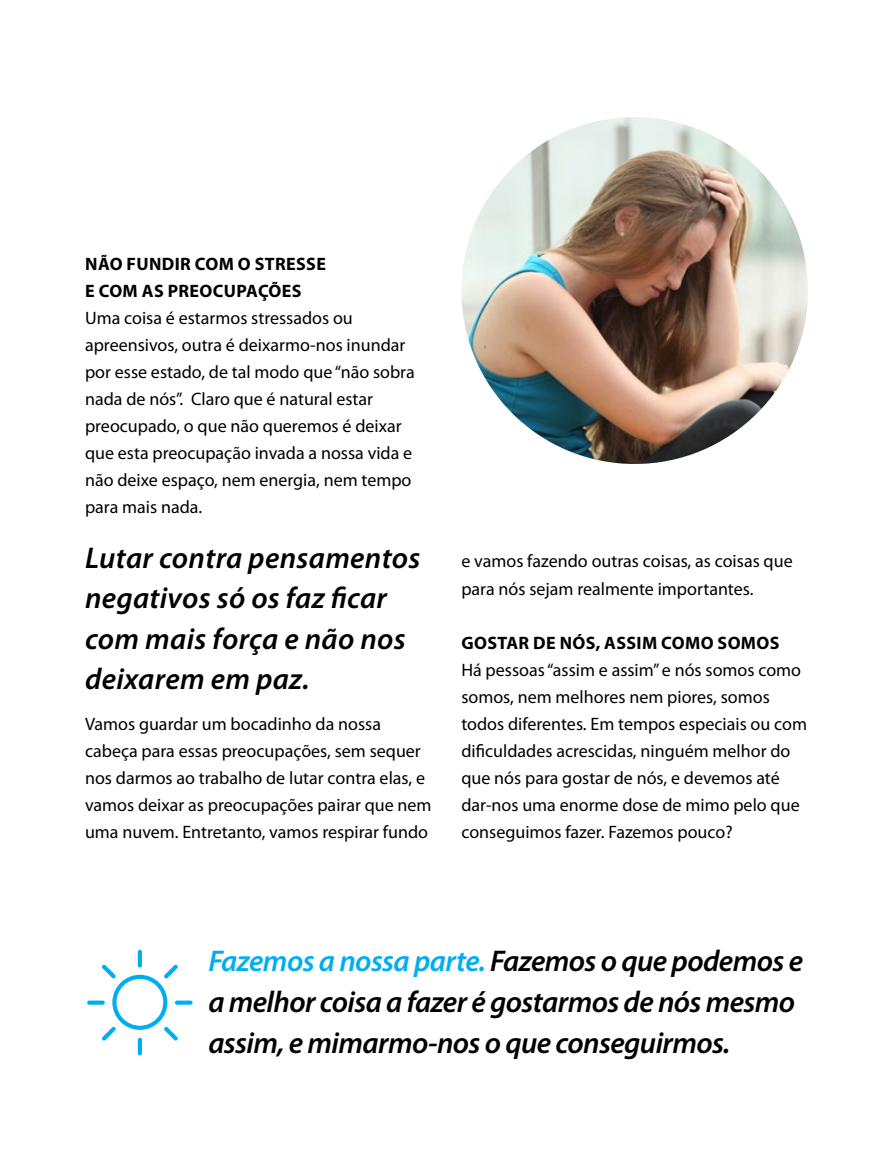
<style>
.page{position:relative;width:893px;height:1149px;background:#fff}
.page>*{position:absolute;margin:0;border:0;box-sizing:border-box;transform-origin:0 0}
.t1{font:italic 600 30px/40.5px "Myriad Pro";letter-spacing:-.02em;color:#000}
.t2{font:italic 600 30px/40.5px "Myriad Pro";letter-spacing:.01em;color:#000}
.t3{font:18px/27px "Myriad Pro";color:#000}
.t4{font:700 18px/27px "Myriad Pro";letter-spacing:.02em;color:#000}
.s1{color:#00aeef}
</style>
<div class="page">
<img style="left:461px;top:117px;width:347px;height:347px;border-radius:173px">
<hr style="left:138px;top:949px;width:4px;height:18px;background:#00aeef;border-radius:2px">
<hr style="left:138px;top:1037px;width:4px;height:18px;background:#00aeef;border-radius:2px">
<svg style="left:87px;top:1000px;width:18px;height:4px"></svg>
<svg style="left:175px;top:1000px;width:18px;height:4px"></svg>
<svg style="left:102px;top:964px;width:76px;height:76px"></svg>
<p class="t4" style="left:85px;top:250px;width:242px">NÃO FUNDIR COM O STRESSE<br>E COM AS PREOCUPAÇÕES</p>
<p class="t3" style="left:85px;top:304px;width:331px">Uma coisa é estarmos stressados ou apreensivos, outra é deixarmo-nos inundar por esse estado, de tal modo que “não sobra nada de nós”. Claro que é natural estar preocupado, o que não queremos é deixar que esta preocupação invada a nossa vida e não deixe espaço, nem energia, nem tempo para mais nada.</p>
<h1 class="t2" style="left:85px;top:536px;width:337px">Lutar contra pensamentos negativos só os faz ficar com mais força e não nos deixarem em paz.</h1>
<p class="t3" style="left:85px;top:709px;width:348px">Vamos guardar um bocadinho da nossa cabeça para essas preocupações, sem sequer nos darmos ao trabalho de lutar contra elas, e vamos deixar as preocupações pairar que nem uma nuvem. Entretanto, vamos respirar fundo</p>
<p class="t3" style="left:461px;top:547px;width:333px">e vamos fazendo outras coisas, as coisas que para nós sejam realmente importantes.</p>
<p class="t4" style="left:462px;top:628px;width:319px">GOSTAR DE NÓS, ASSIM COMO SOMOS</p>
<p class="t3" style="left:461px;top:655px;width:347px">Há pessoas “assim e assim” e nós somos como somos, nem melhores nem piores, somos todos diferentes. Em tempos especiais ou com dificuldades acrescidas, ninguém melhor do que nós para gostar de nós, e devemos até dar-nos uma enorme dose de mimo pelo que conseguimos fazer. Fazemos pouco?</p>
<h1 class="t1" style="left:208px;top:940px;width:596px"><span class="s1">Fazemos a nossa parte.</span> Fazemos o que podemos e a melhor coisa a fazer é gostarmos de nós mesmo assim, e mimarmo-nos o que conseguirmos.</h1>
</div>
